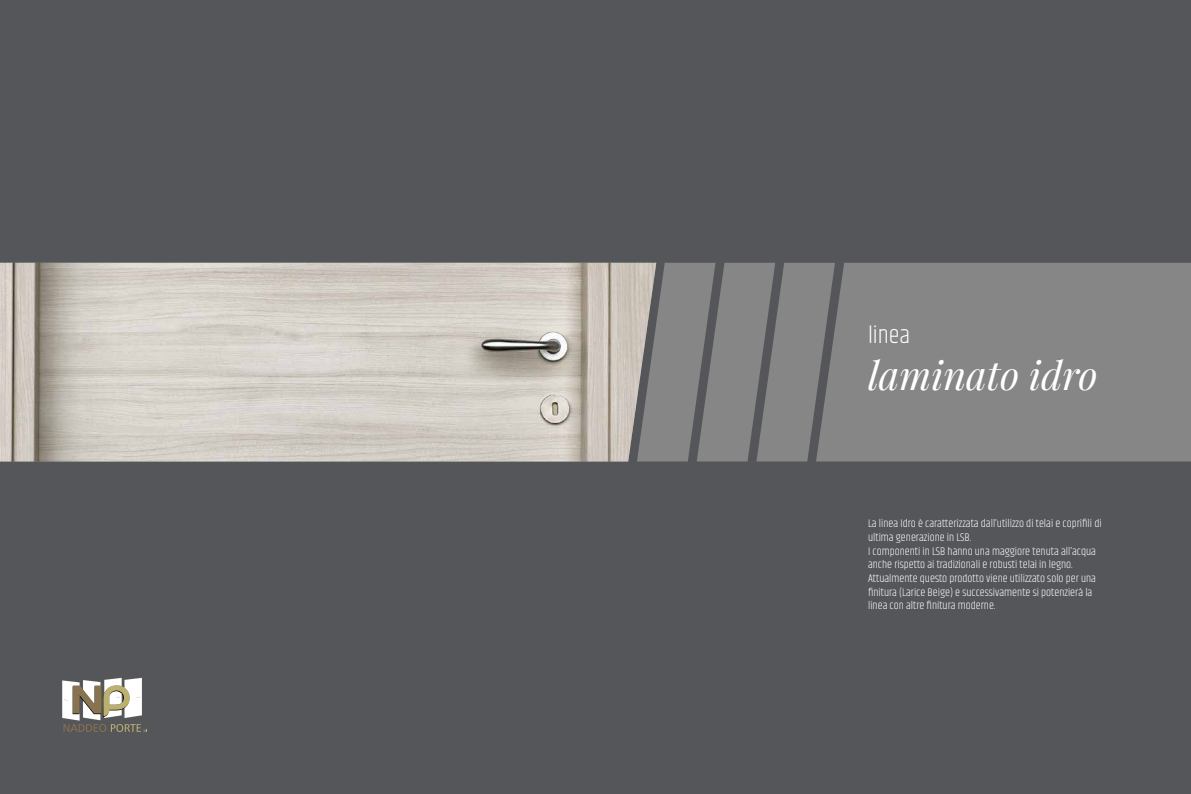
<style>
.page{position:relative;width:1191px;height:794px;background:#55565a}
.page>*{position:absolute;margin:0;border:0;box-sizing:border-box;transform-origin:0 0}
.t1{font:italic 39.38px "Playfair Display";color:#fff}
.t2{font:300 24.59px "Khand";color:#fff}
.t3{font:300 11.38px/13.7px "Khand";color:#fff}
</style>
<div class="page">
<img style="left:0;top:263px;width:637px;height:198px">
<div style="left:835px;top:263px;width:356px;height:198px;background:#878686"></div>
<svg style="left:637px;top:263px;width:198px;height:198px"></svg>
<svg style="left:62px;top:677px;width:85px;height:55px"></svg>
<h2 class="t2" style="left:868px;top:321px;width:43px">linea</h2>
<h1 class="t1" style="left:868px;top:344px;width:231px">laminato idro</h1>
<p class="t3" style="left:868px;top:517px;width:235px">La linea Idro è caratterizzata dall’utilizzo di telai e coprifili di ultima generazione in LSB.<br>I componenti in LSB hanno una maggiore tenuta all’acqua anche rispetto ai tradizionali e robusti telai in legno.<br>Attualmente questo prodotto viene utilizzato solo per una finitura (Larice Beige) e successivamente si potenzierà la linea con altre finitura moderne.</p>
</div>
